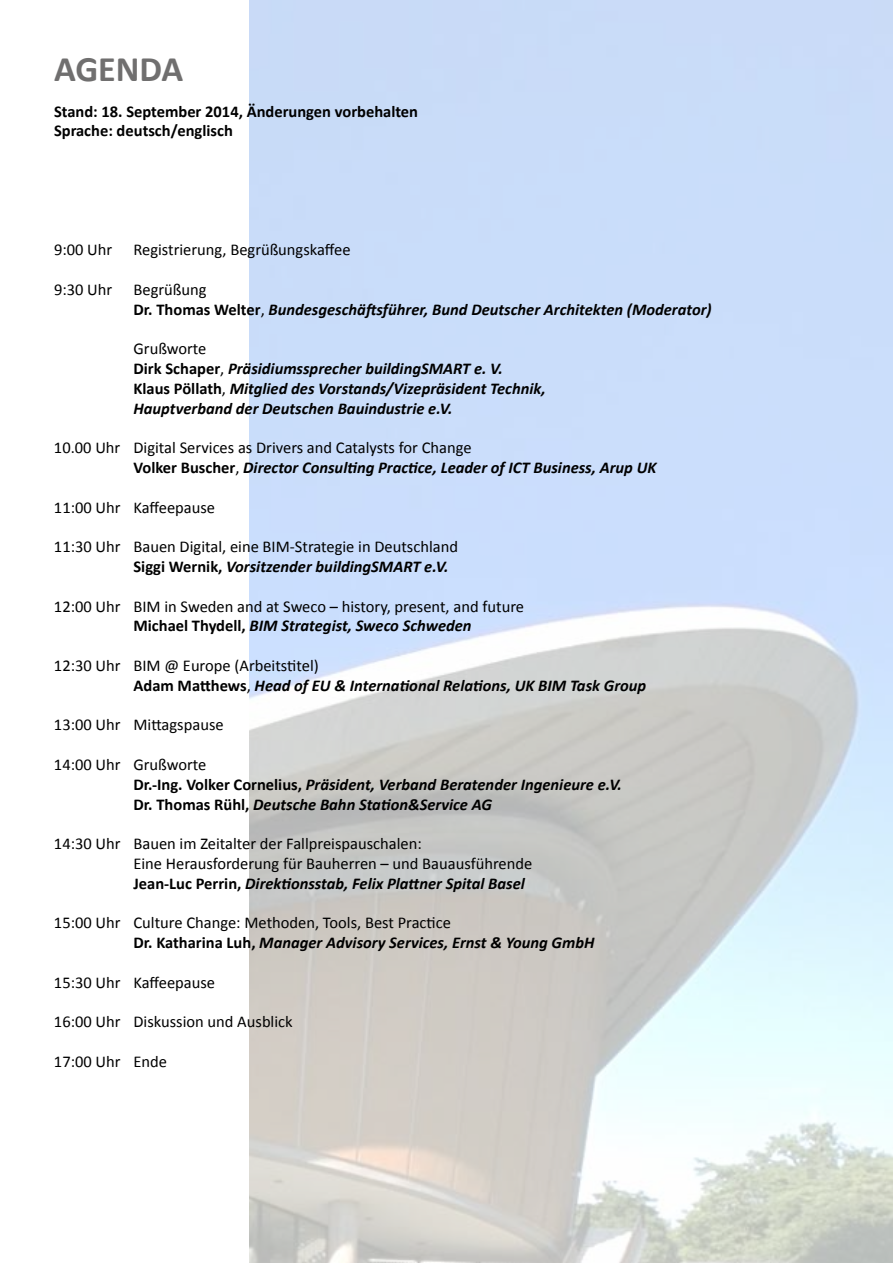
<style>
.page{position:relative;width:893px;height:1263px;background:#fff}
.page>*{position:absolute;margin:0;border:0;box-sizing:border-box;transform-origin:0 0}
.t1{font:700 36px "Calibri";color:#706f6f}
.t2{font:16.5px/19.8px "Calibri";color:#000}
.t3{font:italic 700 16.5px/19.8px "Calibri";color:#000}
.t4{font:700 16.5px/19.8px "Calibri";color:#000}
.s1{font-weight:400;font-style:normal}
.s2{font-style:normal}
.s3{font-weight:700}
.s4{font-weight:700;font-style:italic}
</style>
<div class="page">
<h1 class="t1" style="left:54px;top:47px;width:131px">AGENDA</h1>
<p class="t4" style="left:54px;top:100px;width:366px">Stand: 18. September 2014, Änderungen vorbehalten<br>Sprache: deutsch/englisch</p>
<p class="t2" style="left:54px;top:239px;width:60px">9:00 Uhr</p>
<p class="t2" style="left:133px;top:239px;width:219px">Registrierung, Begrüßungskaffee</p>
<p class="t2" style="left:54px;top:279px;width:60px">9:30 Uhr</p>
<p class="t3" style="left:133px;top:279px;width:580px"><span class="s1">Begrüßung<br></span><span class="s2">Dr. Thomas Welter</span><span class="s1">,</span> Bundesgeschäftsführer, Bund Deutscher Architekten (Moderator)</p>
<p class="t3" style="left:133px;top:338px;width:414px"><span class="s1">Grußworte<br></span><span class="s2">Dirk Schaper</span><span class="s1">,</span> Präsidiumssprecher buildingSMART e. V.<br><span class="s2">Klaus Pöllath</span><span class="s1">,</span> Mitglied des Vorstands/Vizepräsident Technik, Hauptverband der Deutschen Bauindustrie e.V.</p>
<p class="t2" style="left:133px;top:437px;width:524px;text-indent:-79px">10.00 Uhr Digital Services as Drivers and Catalysts for Change<br><span class="s3">Volker Buscher</span>, <span class="s4">Director Consulting Practice, Leader of ICT Business, Arup UK</span></p>
<p class="t2" style="left:54px;top:496px;width:163px">11:00 Uhr Kaffeepause</p>
<p class="t2" style="left:133px;top:536px;width:326px;text-indent:-79px">11:30 Uhr Bauen Digital, eine BIM-Strategie in Deutschland<br><span class="s3">Siggi Wernik,</span> <span class="s4">Vorsitzender buildingSMART e.V.</span></p>
<p class="t2" style="left:133px;top:595px;width:392px;text-indent:-79px">12:00 Uhr BIM in Sweden and at Sweco – history, present, and future<br><span class="s3">Michael Thydell,</span> <span class="s4">BIM Strategist, Sweco Schweden</span></p>
<p class="t3" style="left:133px;top:655px;width:514px;text-indent:-79px"><span class="s1">12:30 Uhr BIM @ Europe (Arbeitstitel)<br></span><span class="s2">Adam Matthews</span><span class="s1">,</span> Head of EU &amp; International Relations, UK BIM Task Group</p>
<p class="t2" style="left:54px;top:714px;width:171px">13:00 Uhr Mittagspause</p>
<p class="t3" style="left:133px;top:754px;width:490px;text-indent:-79px"><span class="s1">14:00 Uhr Grußworte<br></span><span class="s2">Dr.-Ing. Volker Cornelius,</span> Präsident, Verband Beratender Ingenieure e.V.<br><span class="s2">Dr. Thomas Rühl,</span> Deutsche Bahn Station&amp;Service AG</p>
<p class="t2" style="left:133px;top:833px;width:400px;text-indent:-79px">14:30 Uhr Bauen im Zeitalter der Fallpreispauschalen:<br>Eine Herausforderung für Bauherren – und Bauausführende<br><span class="s3">Jean-Luc Perrin,</span> <span class="s4">Direktionsstab, Felix Plattner Spital Basel</span></p>
<p class="t2" style="left:133px;top:912px;width:462px;text-indent:-79px">15:00 Uhr Culture Change: Methoden, Tools, Best Practice<br><span class="s3">Dr. Katharina Luh,</span> <span class="s4">Manager Advisory Services, Ernst &amp; Young GmbH</span></p>
<p class="t2" style="left:54px;top:972px;width:163px">15:30 Uhr Kaffeepause</p>
<p class="t2" style="left:54px;top:1011px;width:240px">16:00 Uhr Diskussion und Ausblick</p>
<p class="t2" style="left:54px;top:1051px;width:115px">17:00 Uhr Ende</p>
</div>
